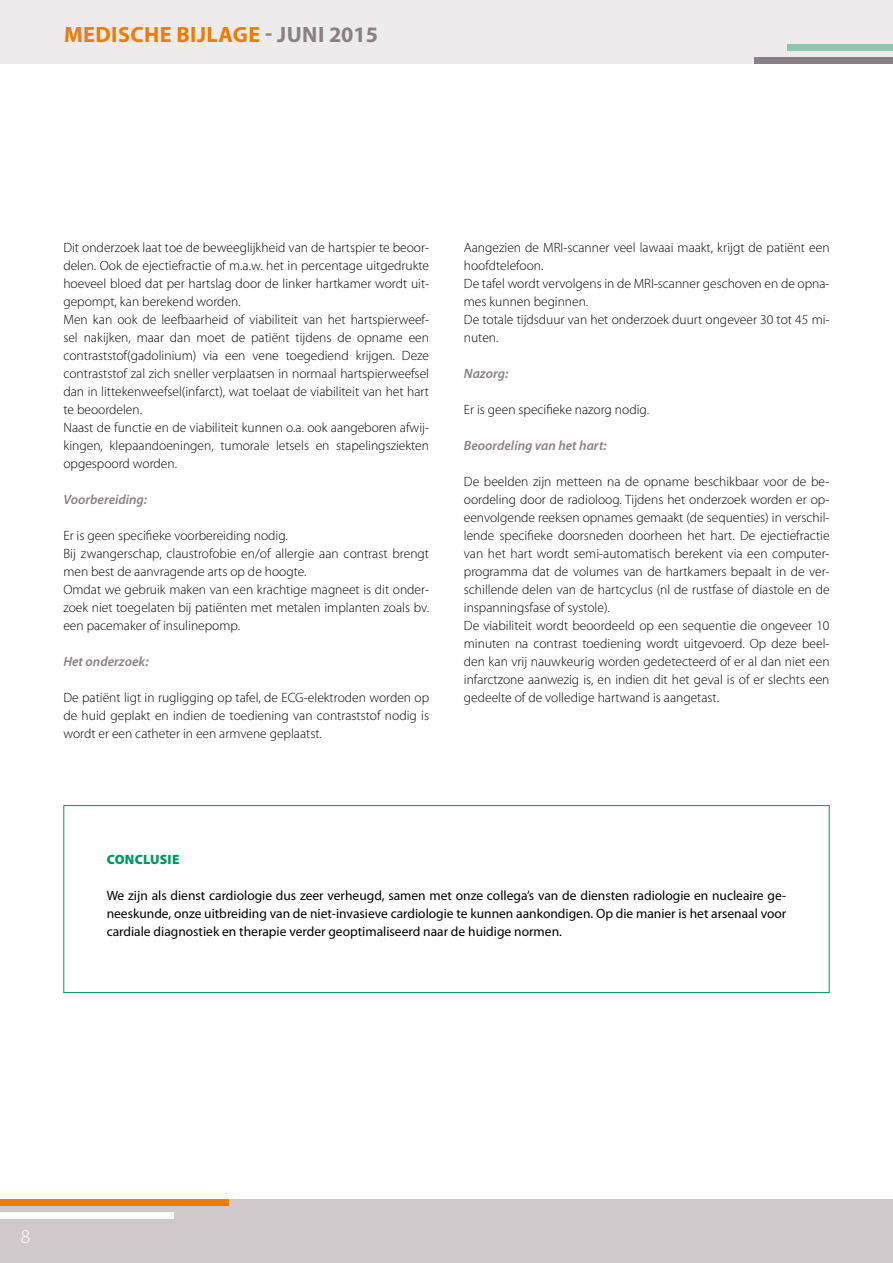
<style>
.page{position:relative;width:893px;height:1263px;background:#fff}
.page>*{position:absolute;margin:0;border:0;box-sizing:border-box;transform-origin:0 0}
.t1{font:700 22.2px "Myriad Pro";letter-spacing:.02em;color:#ef7c00}
.t2{font:300 19.35px "Myriad Pro";color:#fff}
.t3{font:300 13.5px/18px "Myriad Pro";color:#000}
.t4{font:13.5px/18px "Myriad Pro";color:#000;text-align:justify}
.t5{font:italic 600 13.5px "Myriad Pro";color:#888084}
.t6{font:900 13.5px "Myriad Pro";letter-spacing:.02em;color:#00965f}
.s1{color:#888084}
</style>
<div class="page">
<div style="left:0;top:0;width:893px;height:64px;background:#edebeb"></div>
<div style="left:754px;top:57px;width:139px;height:7px;background:#888084"></div>
<div style="left:787px;top:45px;width:106px;height:6px;background:#8ac9ae"></div>
<div style="left:63px;top:805px;width:767px;height:188px;border:1px solid #00965f"></div>
<div style="left:0;top:1199px;width:893px;height:64px;background:#cfc9cb"></div>
<div style="left:0;top:1199px;width:228px;height:6px;background:#ef7c00"></div>
<div style="left:0;top:1212px;width:174px;height:6px;background:#fff"></div>
<h1 class="t1" style="left:64px;top:22px;width:316px">MEDISCHE BIJLAGE <span class="s1">- JUNI 2015</span></h1>
<p class="t3" style="left:63px;top:239px;width:367px">Dit onderzoek laat toe de beweeglijkheid van de hartspier te beoor&shy;delen. Ook de ejectiefractie of m.a.w. het in percentage uitgedrukte hoeveel bloed dat per hartslag door de linker hartkamer wordt uit&shy;gepompt, kan berekend worden.<br>Men kan ook de leefbaarheid of viabiliteit van het hartspierweef&shy;sel nakijken, maar dan moet de patiënt tijdens de opname een contraststof(gadolinium) via een vene toegediend krijgen. Deze contraststof zal zich sneller verplaatsen in normaal hartspierweefsel dan in littekenweefsel(infarct), wat toelaat de viabiliteit van het hart te beoordelen.<br>Naast de functie en de viabiliteit kunnen o.a. ook aangeboren afwij&shy;kingen, klepaandoeningen, tumorale letsels en stapelingsziekten opgespoord worden.</p>
<p class="t5" style="left:63px;top:492px;width:85px">Voorbereiding:</p>
<p class="t3" style="left:63px;top:527px;width:367px">Er is geen specifieke voorbereiding nodig.<br>Bij zwangerschap, claustrofobie en/of allergie aan contrast brengt men best de aanvragende arts op de hoogte.<br>Omdat we gebruik maken van een krachtige magneet is dit onder&shy;zoek niet toegelaten bij patiënten met metalen implanten zoals bv. een pacemaker of insulinepomp.</p>
<p class="t5" style="left:63px;top:654px;width:87px">Het onderzoek:</p>
<p class="t3" style="left:63px;top:689px;width:367px;text-align:justify">De patiënt ligt in rugligging op tafel, de ECG-elektroden worden op de huid geplakt en indien de toediening van contraststof nodig is wordt er een catheter in een armvene geplaatst.</p>
<p class="t3" style="left:464px;top:239px;width:367px">Aangezien de MRI-scanner veel lawaai maakt, krijgt de patiënt een hoofdtelefoon.<br>De tafel wordt vervolgens in de MRI-scanner geschoven en de opna&shy;mes kunnen beginnen.<br>De totale tijdsduur van het onderzoek duurt ongeveer 30 tot 45 mi&shy;nuten.</p>
<p class="t5" style="left:464px;top:366px;width:46px">Nazorg:</p>
<p class="t3" style="left:464px;top:401px;width:187px">Er is geen specifieke nazorg nodig.</p>
<p class="t5" style="left:464px;top:438px;width:144px">Beoordeling van het hart:</p>
<p class="t3" style="left:464px;top:473px;width:367px">De beelden zijn metteen na de opname beschikbaar voor de be&shy;oordeling door de radioloog. Tijdens het onderzoek worden er op&shy;eenvolgende reeksen opnames gemaakt (de sequenties) in verschil&shy;lende specifieke doorsneden doorheen het hart. De ejectiefractie van het hart wordt semi-automatisch berekent via een computer&shy;programma dat de volumes van de hartkamers bepaalt in de ver&shy;schillende delen van de hartcyclus (nl de rustfase of diastole en de inspanningsfase of systole).<br>De viabiliteit wordt beoordeeld op een sequentie die ongeveer 10 minuten na contrast toediening wordt uitgevoerd. Op deze beel&shy;den kan vrij nauwkeurig worden gedetecteerd of er al dan niet een infarctzone aanwezig is, en indien dit het geval is of er slechts een gedeelte of de volledige hartwand is aangetast.</p>
<p class="t6" style="left:107px;top:852px;width:74px">CONCLUSIE</p>
<p class="t4" style="left:107px;top:887px;width:681px">We zijn als dienst cardiologie dus zeer verheugd, samen met onze collega’s van de diensten radiologie en nucleaire ge&shy;neeskunde, onze uitbreiding van de niet-invasieve cardiologie te kunnen aankondigen. Op die manier is het arsenaal voor cardiale diagnostiek en therapie verder geoptimaliseerd naar de huidige normen.</p>
<h2 class="t2" style="left:21px;top:1226px;width:11px">8</h2>
</div>
